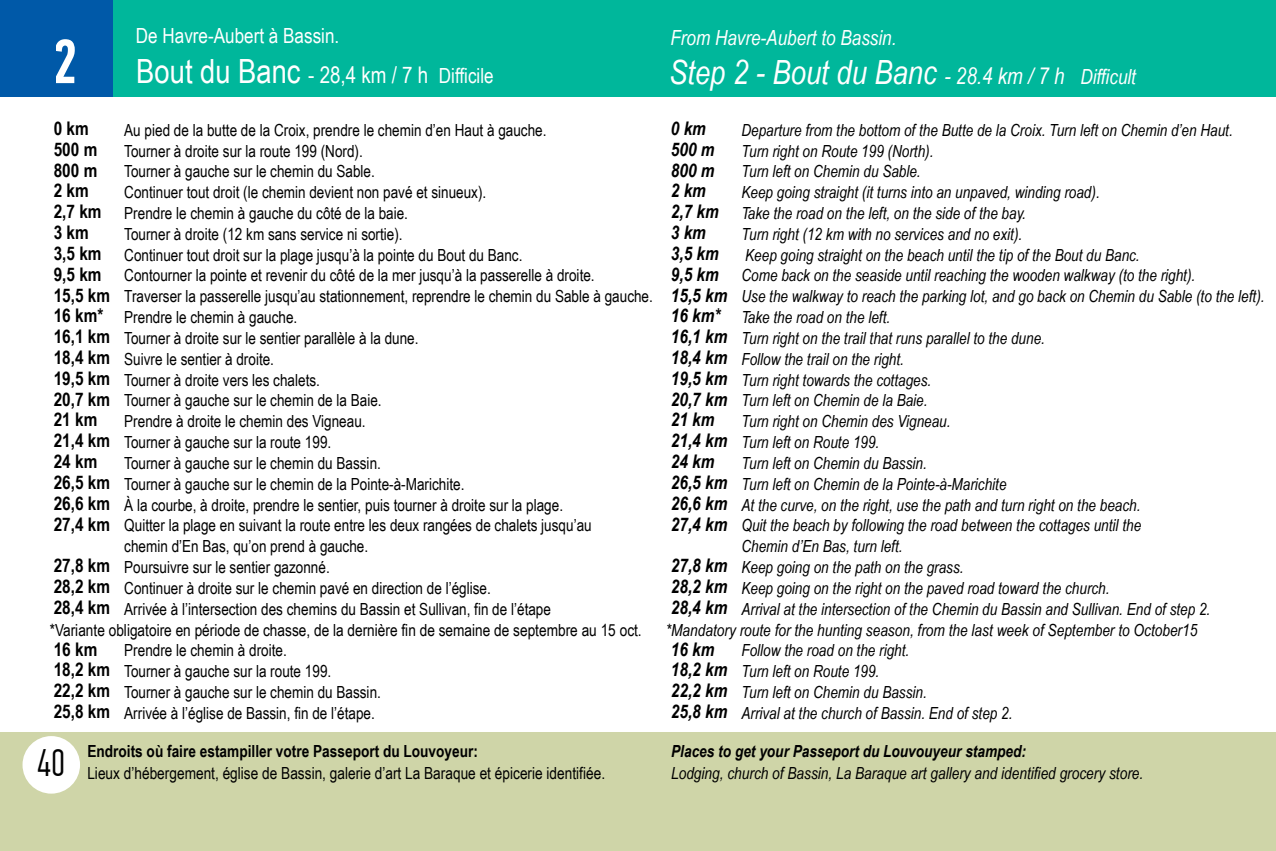
<style>
.page{position:relative;width:1276px;height:851px;background:#fff}
.page>*{position:absolute;margin:0;border:0;box-sizing:border-box;transform-origin:0 0}
.t1{font:500 62.55px "PF Din Text Comp Pro";color:#fff}
.t2{font:300 38.25px "PF Din Text Comp Pro";color:#000}
.t3{font:italic 33.3px "Arial Narrow";color:#fff}
.t4{font:33.3px "Arial Narrow";color:#fff}
.t5{font:italic 20.93px "Arial Narrow";color:#fff}
.t6{font:20.93px "Arial Narrow";color:#fff}
.t7{font:700 18.68px/20.7px "Arial Narrow";color:#000}
.t8{font:italic 700 18.68px/20.7px "Arial Narrow";color:#000}
.t9{font:16.65px/20.9px "Arial Narrow";color:#000}
.t10{font:italic 16.65px/20.9px "Arial Narrow";color:#000}
.t11{font:700 16.65px "Arial Narrow";color:#000}
.t12{font:italic 700 16.65px "Arial Narrow";color:#000}
.s1{font-size:22.95px}
.s2{font-size:20.93px}
</style>
<div class="page">
<div style="left:0;top:0;width:1276px;height:96px;background:#00b79b"></div>
<div style="left:0;top:0;width:112px;height:96px;background:#0059a8"></div>
<div style="left:0;top:732px;width:1276px;height:118px;background:#cfd5a8"></div>
<div style="left:23px;top:736px;width:57px;height:57px;background:#fff;border-radius:50%"></div>
<p class="t6" style="left:136px;top:20px;width:205px">De Havre-Aubert à Bassin.</p>
<h3 class="t4" style="left:136px;top:46px;width:359px">Bout du Banc <span class="s1">- 28,4 km / 7 h</span> <span class="s2">Difficile</span></h3>
<h1 class="t1" style="left:52px;top:25px;width:27px">2</h1>
<p class="t7" style="left:54px;top:117px;width:58px">0 km<br>500 m<br>800 m<br>2 km<br>2,7 km<br>3 km<br>3,5 km<br>9,5 km<br>15,5 km<br>16 km*<br>16,1 km<br>18,4 km<br>19,5 km<br>20,7 km<br>21 km<br>21,4 km<br>24 km<br>26,5 km<br>26,6 km<br>27,4 km</p>
<p class="t7" style="left:54px;top:554px;width:58px;text-align:justify">27,8 km 28,2 km 28,4 km</p>
<p class="t7" style="left:54px;top:637px;width:58px">16 km<br>18,2 km<br>22,2 km<br>25,8 km</p>
<p class="t9" style="left:124px;top:119px;width:530px">Au pied de la butte de la Croix, prendre le chemin d’en Haut à gauche.<br>Tourner à droite sur la route 199 (Nord).<br>Tourner à gauche sur le chemin du Sable.<br>Continuer tout droit (le chemin devient non pavé et sinueux).<br>Prendre le chemin à gauche du côté de la baie.<br>Tourner à droite (12 km sans service ni sortie).<br>Continuer tout droit sur la plage jusqu’à la pointe du Bout du Banc.<br>Contourner la pointe et revenir du côté de la mer jusqu’à la passerelle à droite.<br>Traverser la passerelle jusqu’au stationnement, reprendre le chemin du Sable à gauche.<br>Prendre le chemin à gauche.<br>Tourner à droite sur le sentier parallèle à la dune.<br>Suivre le sentier à droite.<br>Tourner à droite vers les chalets.<br>Tourner à gauche sur le chemin de la Baie.<br>Prendre à droite le chemin des Vigneau.<br>Tourner à gauche sur la route 199.<br>Tourner à gauche sur le chemin du Bassin.<br>Tourner à gauche sur le chemin de la Pointe-à-Marichite.<br>À la courbe, à droite, prendre le sentier, puis tourner à droite sur la plage.<br>Quitter la plage en suivant la route entre les deux rangées de chalets jusqu’au<br>chemin d’En Bas, qu’on prend à gauche.<br>Poursuivre sur le sentier gazonné.<br>Continuer à droite sur le chemin pavé en direction de l’église.<br>Arrivée à l’intersection des chemins du Bassin et Sullivan, fin de l’étape</p>
<p class="t9" style="left:124px;top:639px;width:258px">Prendre le chemin à droite.<br>Tourner à gauche sur la route 199.<br>Tourner à gauche sur le chemin du Bassin.<br>Arrivée à l’église de Bassin, fin de l’étape.</p>
<p class="t9" style="left:50px;top:619px;width:593px">*Variante obligatoire en période de chasse, de la dernière fin de semaine de septembre au 15 oct.</p>
<h2 class="t2" style="left:37px;top:741px;width:30px">40</h2>
<p class="t11" style="left:87px;top:738px;width:392px">Endroits où faire estampiller votre Passeport du Louvoyeur:</p>
<p class="t9" style="left:87px;top:762px;width:519px">Lieux d’hébergement, église de Bassin, galerie d’art La Baraque et épicerie identifiée.</p>
<p class="t5" style="left:670px;top:23px;width:228px">From Havre-Aubert to Bassin.</p>
<h3 class="t3" style="left:669px;top:49px;width:468px">Step 2 - Bout du Banc <span class="s1">- 28.4 km / 7 h</span> <span class="s2">Difficult</span></h3>
<p class="t8" style="left:671px;top:117px;width:58px">0 km<br>500 m<br>800 m<br>2 km<br>2,7 km<br>3 km<br>3,5 km<br>9,5 km<br>15,5 km<br>16 km*<br>16,1 km<br>18,4 km<br>19,5 km<br>20,7 km<br>21 km<br>21,4 km<br>24 km<br>26,5 km<br>26,6 km<br>27,4 km</p>
<p class="t8" style="left:671px;top:554px;width:58px;text-align:justify">27,8 km 28,2 km 28,4 km</p>
<p class="t8" style="left:671px;top:637px;width:58px">16 km<br>18,2 km<br>22,2 km<br>25,8 km</p>
<p class="t10" style="left:741px;top:119px;width:525px">Departure from the bottom of the Butte de la Croix. Turn left on Chemin d’en Haut.<br>Turn right on Route 199 (North).<br>Turn left on Chemin du Sable.<br>Keep going straight (it turns into an unpaved, winding road).<br>Take the road on the left, on the side of the bay.<br>Turn right (12 km with no services and no exit).<br>Keep going straight on the beach until the tip of the Bout du Banc.<br>Come back on the seaside until reaching the wooden walkway (to the right).<br>Use the walkway to reach the parking lot, and go back on Chemin du Sable (to the left).<br>Take the road on the left.<br>Turn right on the trail that runs parallel to the dune.<br>Follow the trail on the right.<br>Turn right towards the cottages.<br>Turn left on Chemin de la Baie.<br>Turn right on Chemin des Vigneau.<br>Turn left on Route 199.<br>Turn left on Chemin du Bassin.<br>Turn left on Chemin de la Pointe-à-Marichite<br>At the curve, on the right, use the path and turn right on the beach.<br>Quit the beach by following the road between the cottages until the<br>Chemin d’En Bas, turn left.<br>Keep going on the path on the grass.<br>Keep going on the right on the paved road toward the church.<br>Arrival at the intersection of the Chemin du Bassin and Sullivan. End of step 2.</p>
<p class="t10" style="left:741px;top:639px;width:272px">Follow the road on the right.<br>Turn left on Route 199.<br>Turn left on Chemin du Bassin.<br>Arrival at the church of Bassin. End of step 2.</p>
<p class="t12" style="left:671px;top:738px;width:356px">Places to get your Passeport du Louvouyeur stamped:</p>
<p class="t10" style="left:671px;top:762px;width:474px">Lodging, church of Bassin, La Baraque art gallery and identified grocery store.</p>
<p class="t10" style="left:666px;top:619px;width:533px">*Mandatory route for the hunting season, from the last week of September to October15</p>
</div>
